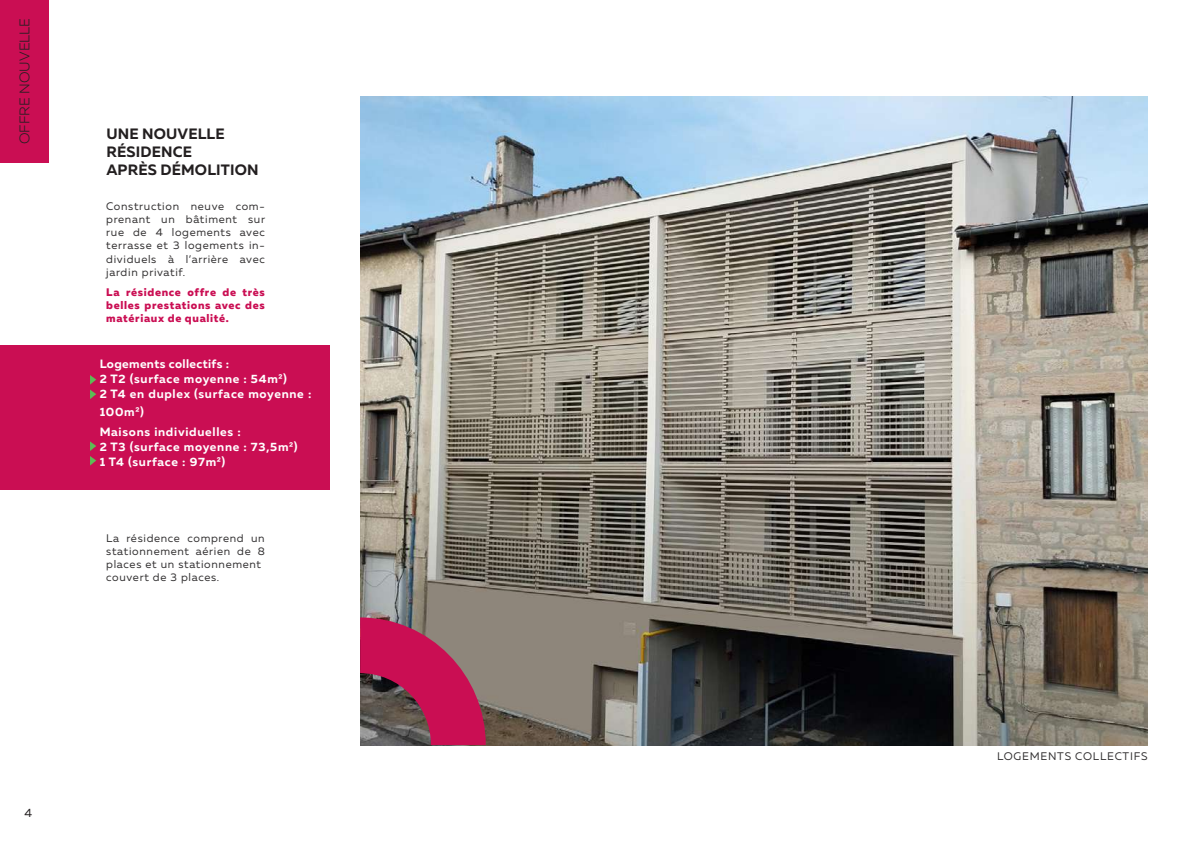
<style>
.page{position:relative;width:1191px;height:842px;background:#fff}
.page>*{position:absolute;margin:0;border:0;box-sizing:border-box;transform-origin:0 0}
.t1{font:700 15px/18px "Muller";letter-spacing:.01em;color:#231f20}
.t2{font:300 14px "Muller";color:#231f20}
.t3{font:700 12px/15px "Muller";letter-spacing:.06em;color:#fff}
.t4{font:12px "Muller";color:#231f20}
.t5{font:11px/13.2px "Muller";letter-spacing:.06em;color:#312f30;text-align:justify}
.t6{font:800 11px/13px "Muller";letter-spacing:.06em;color:#ca0e53;text-align:justify}
.s1{font-family:"Arial"}
</style>
<div class="page">
<img style="left:360px;top:96px;width:787px;height:649px">
<div style="left:0;top:345px;width:329px;height:145px;background:#ca0e53"></div>
<svg style="left:360px;top:617px;width:126px;height:128px;background:#9f385a"></svg>
<svg style="left:90px;top:375px;width:6px;height:9px"></svg>
<svg style="left:90px;top:390px;width:6px;height:9px"></svg>
<svg style="left:90px;top:441px;width:6px;height:24px"></svg>
<div style="left:0;top:0;width:48px;height:162px;background:#ca0e53"></div>
<p class="t2" style="left:16px;top:144px;width:128px;rotate:-90deg">OFFRE NOUVELLE</p>
<h1 class="t1" style="left:106px;top:124px;width:154px">UNE NOUVELLE<br>RÉSIDENCE<br>APRÈS DÉMOLITION</h1>
<p class="t5" style="left:106px;top:199px;width:160px">Construction neuve com&shy;prenant un bâtiment sur rue de 4 logements avec terrasse et 3 logements in&shy;dividuels à l’arrière avec jardin privatif.</p>
<p class="t6" style="left:106px;top:286px;width:160px">La résidence offre de très belles prestations avec des matériaux de qualité.</p>
<p class="t3" style="left:100px;top:356px;width:213px">Logements collectifs :<br>2 T2 (surface moyenne : 54m<span class="s1">²</span>)<br>2 T4 en duplex (surface moyenne :</p>
<p class="t3" style="left:100px;top:401px;width:143px;line-height:20px">100m<span class="s1">²</span>)<br>Maisons individuelles :</p>
<p class="t3" style="left:100px;top:439px;width:200px">2 T3 (surface moyenne : 73,5m<span class="s1">²</span>)<br>1 T4 (surface : 97m<span class="s1">²</span>)</p>
<p class="t5" style="left:106px;top:531px;width:160px;text-align:left">La résidence comprend un stationnement aérien de 8 places et un stationnement couvert de 3 places.</p>
<p class="t4" style="left:24px;top:806px;width:9px">4</p>
<p class="t5" style="left:997px;top:750px;width:152px">LOGEMENTS COLLECTIFS</p>
</div>
